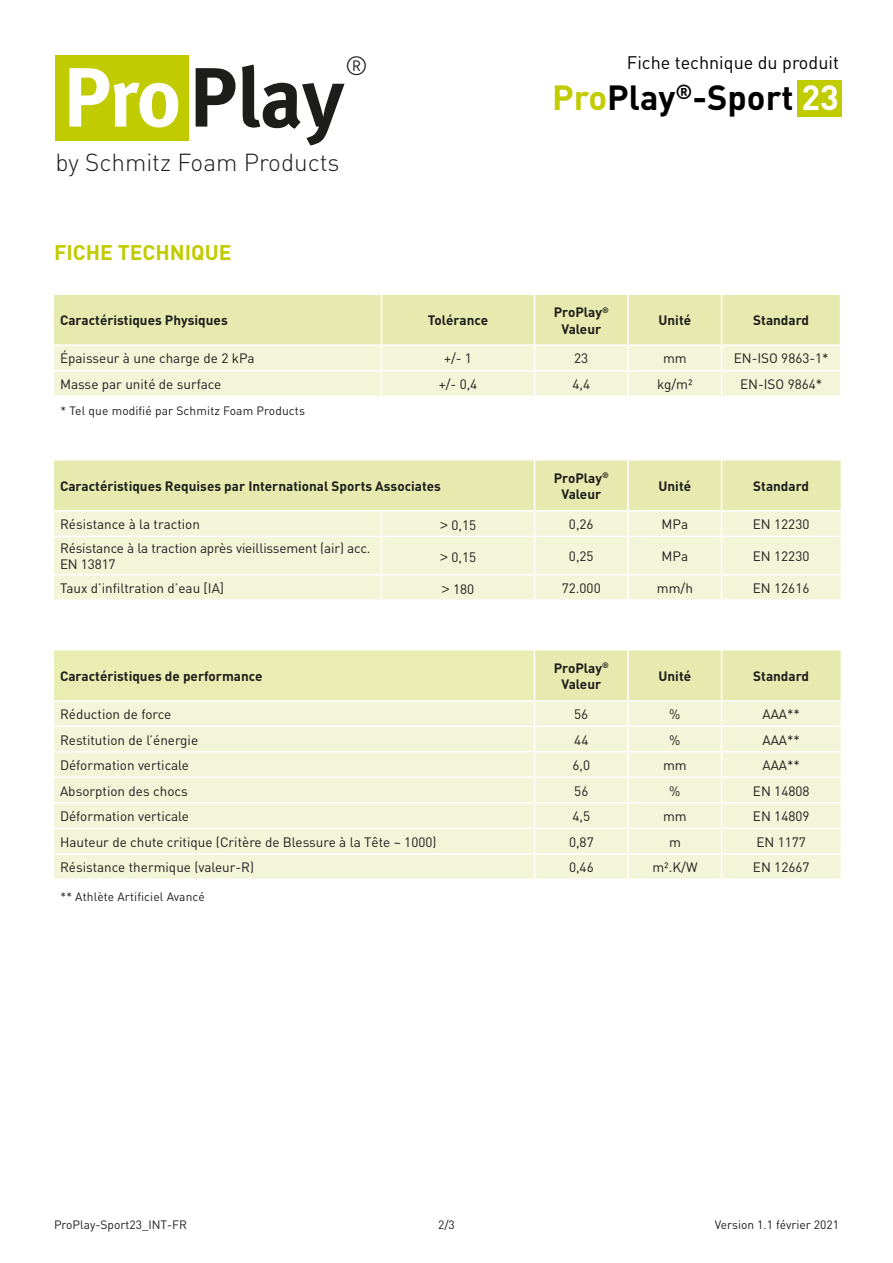
<style>
.page{position:relative;width:893px;height:1263px;background:#fff}
.page>*{position:absolute;margin:0;border:0;box-sizing:border-box;transform-origin:0 0}
.t1{font:700 34.5px "DIN";color:#000}
.t2{font:300 26.1px "DIN Pro";color:#1d1d1b}
.t3{font:300 24.3px "DIN Pro";color:#1d1d1b}
.t4{font:700 21px "DIN";color:#c1cc00}
.t5{font:18px "DIN";color:#000}
.t6{font:13.5px/16.5px "DIN";color:#1d1d1b}
.t7{font:700 13.5px/16.5px "DIN";color:#1d1d1b;text-align:center}
.t8{font:12px "DIN";letter-spacing:.005em;color:#1d1d1b}
.s1{color:#c1cc00}
.s2{color:#fff}
.s3{font-family:"Abel"}
</style>
<div class="page">
<div style="left:55px;top:55px;width:134px;height:86px;background:#c1cc00"></div>
<svg style="left:69px;top:68px;width:109px;height:60px"></svg>
<svg style="left:196px;top:68px;width:40px;height:59px"></svg>
<svg style="left:242px;top:65px;width:102px;height:80px"></svg>
<svg style="left:54px;top:294px;width:787px;height:102px"></svg>
<svg style="left:54px;top:460px;width:787px;height:139px"></svg>
<div style="left:54px;top:650px;width:480px;height:51px;background:#eaedb1"></div>
<div style="left:54px;top:701px;width:480px;height:178px;background:#f3f5d9"></div>
<div style="left:54px;top:727px;width:480px;height:126px;background:#f3f5d9"></div>
<hr style="left:54px;top:700px;width:480px;height:1px;background:#fff">
<hr style="left:54px;top:725px;width:480px;height:2px;background:#fff">
<hr style="left:54px;top:751px;width:480px;height:1px;background:#fff">
<hr style="left:54px;top:776px;width:480px;height:2px;background:#fff">
<hr style="left:54px;top:802px;width:480px;height:1px;background:#fff">
<hr style="left:54px;top:828px;width:480px;height:1px;background:#fff">
<hr style="left:54px;top:853px;width:480px;height:2px;background:#fff">
<svg style="left:534px;top:650px;width:307px;height:229px"></svg>
<div style="left:798px;top:80px;width:44px;height:37px;background:#c1cc00"></div>
<h2 class="t2" style="left:345px;top:48px;width:25px">®</h2>
<h3 class="t3" style="left:55px;top:146px;width:286px">by Schmitz Foam Products</h3>
<h3 class="t4" style="left:54px;top:239px;width:179px">FICHE TECHNIQUE</h3>
<h3 class="t5" style="left:627px;top:51px;width:214px">Fiche technique du produit</h3>
<h1 class="t1" style="left:552px;top:75px;width:288px"><span class="s1">Pro</span>Play<sup>®</sup>-Sport <span class="s2">23</span></h1>
<p class="t7" style="left:60px;top:312px;width:169px">Caractéristiques Physiques</p>
<p class="t7" style="left:428px;top:312px;width:62px">Tolérance</p>
<p class="t7" style="left:554px;top:303px;width:56px">ProPlay<sup>®<br></sup>Valeur</p>
<p class="t7" style="left:658px;top:312px;width:34px">Unité</p>
<p class="t7" style="left:753px;top:312px;width:57px">Standard</p>
<p class="t6" style="left:60px;top:350px;width:196px">Épaisseur à une charge de 2 kPa</p>
<p class="t6" style="left:444px;top:350px;width:29px">+/- 1</p>
<p class="t6" style="left:574px;top:350px;width:16px">23</p>
<p class="t6" style="left:663px;top:350px;width:25px">mm</p>
<p class="t6" style="left:734px;top:350px;width:96px">EN-ISO 9863-1*</p>
<p class="t6" style="left:60px;top:376px;width:163px">Masse par unité de surface</p>
<p class="t6" style="left:439px;top:376px;width:40px">+/- 0,4</p>
<p class="t6" style="left:572px;top:376px;width:19px">4,4</p>
<p class="t6" style="left:657px;top:376px;width:37px">kg/m²</p>
<p class="t6" style="left:740px;top:376px;width:84px">EN-ISO 9864*</p>
<p class="t8" style="left:61px;top:403px;width:246px">* Tel que modifié par Schmitz Foam Products</p>
<p class="t7" style="left:60px;top:477px;width:382px">Caractéristiques Requises par International Sports Associates</p>
<p class="t7" style="left:554px;top:469px;width:56px">ProPlay<sup>®<br></sup>Valeur</p>
<p class="t7" style="left:658px;top:477px;width:34px">Unité</p>
<p class="t7" style="left:753px;top:477px;width:57px">Standard</p>
<p class="t6" style="left:60px;top:516px;width:141px">Résistance à la traction</p>
<p class="t6" style="left:440px;top:517px;width:38px"><span class="s3">&gt;</span> 0,15</p>
<p class="t6" style="left:569px;top:516px;width:26px">0,26</p>
<p class="t6" style="left:662px;top:516px;width:28px">MPa</p>
<p class="t6" style="left:753px;top:516px;width:58px">EN 12230</p>
<p class="t6" style="left:60px;top:539px;width:312px">Résistance à la traction après vieillissement (air) acc.<br>EN 13817</p>
<p class="t6" style="left:440px;top:549px;width:38px"><span class="s3">&gt;</span> 0,15</p>
<p class="t6" style="left:569px;top:548px;width:26px">0,25</p>
<p class="t6" style="left:662px;top:548px;width:28px">MPa</p>
<p class="t6" style="left:753px;top:548px;width:58px">EN 12230</p>
<p class="t6" style="left:60px;top:579px;width:166px">Taux d’infiltration d’eau [IA]</p>
<p class="t6" style="left:442px;top:581px;width:34px"><span class="s3">&gt;</span> 180</p>
<p class="t6" style="left:562px;top:579px;width:40px">72.000</p>
<p class="t6" style="left:657px;top:579px;width:38px">mm/h</p>
<p class="t6" style="left:753px;top:579px;width:58px">EN 12616</p>
<p class="t7" style="left:60px;top:667px;width:204px">Caractéristiques de performance</p>
<p class="t7" style="left:554px;top:659px;width:56px">ProPlay<sup>®<br></sup>Valeur</p>
<p class="t7" style="left:658px;top:667px;width:34px">Unité</p>
<p class="t7" style="left:753px;top:667px;width:57px">Standard</p>
<p class="t6" style="left:60px;top:706px;width:113px">Réduction de force</p>
<p class="t6" style="left:574px;top:706px;width:16px">56</p>
<p class="t6" style="left:669px;top:706px;width:13px">%</p>
<p class="t6" style="left:762px;top:706px;width:39px">AAA**</p>
<p class="t6" style="left:60px;top:731px;width:140px">Restitution de l’énergie</p>
<p class="t6" style="left:574px;top:731px;width:16px">44</p>
<p class="t6" style="left:669px;top:731px;width:13px">%</p>
<p class="t6" style="left:762px;top:731px;width:39px">AAA**</p>
<p class="t6" style="left:60px;top:757px;width:131px">Déformation verticale</p>
<p class="t6" style="left:572px;top:757px;width:19px">6,0</p>
<p class="t6" style="left:663px;top:757px;width:25px">mm</p>
<p class="t6" style="left:762px;top:757px;width:39px">AAA**</p>
<p class="t6" style="left:60px;top:782px;width:129px">Absorption des chocs</p>
<p class="t6" style="left:574px;top:782px;width:16px">56</p>
<p class="t6" style="left:669px;top:782px;width:13px">%</p>
<p class="t6" style="left:753px;top:782px;width:58px">EN 14808</p>
<p class="t6" style="left:60px;top:808px;width:131px">Déformation verticale</p>
<p class="t6" style="left:572px;top:808px;width:19px">4,5</p>
<p class="t6" style="left:663px;top:808px;width:25px">mm</p>
<p class="t6" style="left:753px;top:808px;width:58px">EN 14809</p>
<p class="t6" style="left:60px;top:833px;width:378px">Hauteur de chute critique (Critère de Blessure à la Tête ~ 1000)</p>
<p class="t6" style="left:569px;top:833px;width:26px">0,87</p>
<p class="t6" style="left:669px;top:833px;width:13px">m</p>
<p class="t6" style="left:756px;top:833px;width:51px">EN 1177</p>
<p class="t6" style="left:60px;top:859px;width:196px">Résistance thermique (valeur-R)</p>
<p class="t6" style="left:569px;top:859px;width:26px">0,46</p>
<p class="t6" style="left:652px;top:859px;width:47px">m².K/W</p>
<p class="t6" style="left:753px;top:859px;width:58px">EN 12667</p>
<p class="t8" style="left:61px;top:889px;width:146px">** Athlète Artificiel Avancé</p>
<p class="t8" style="left:54px;top:1217px;width:135px">ProPlay-Sport23_INT-FR</p>
<p class="t8" style="left:438px;top:1217px;width:18px">2/3</p>
<p class="t8" style="left:715px;top:1217px;width:126px">Version 1.1 février 2021</p>
</div>
